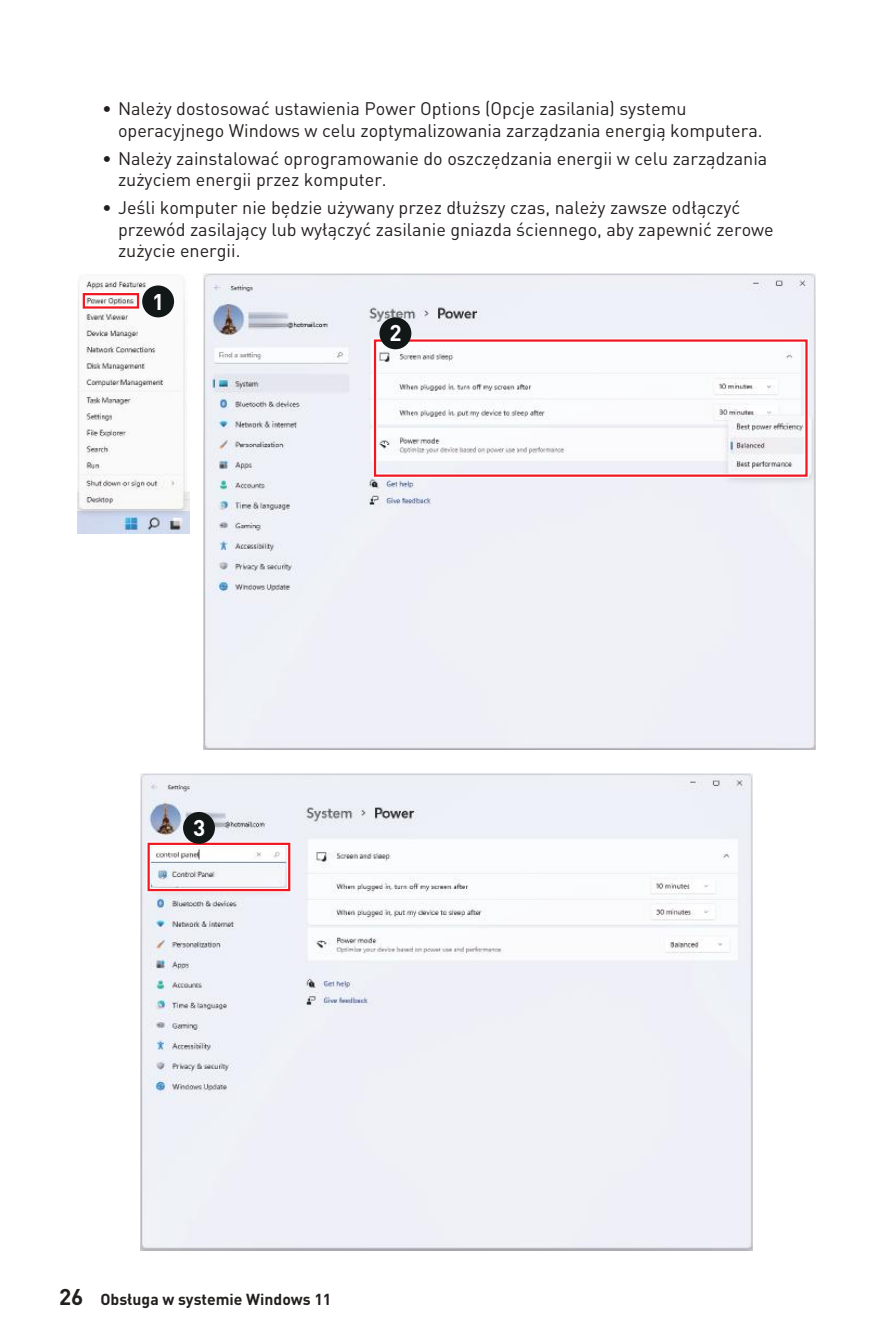
<style>
.page{position:relative;width:893px;height:1340px;background:#fff}
.page>*{position:absolute;margin:0;border:0;box-sizing:border-box;transform-origin:0 0}
.t1{font:700 22.5px "MSI Din Pro Noto CJK";color:#fff}
.t2{font:18px/21.6px "MSI Din Pro Noto CJK";color:#241f1f}
.t3{font:700 15.75px "MSI Din Pro Noto CJK";color:#241f1f}
.s1{font-weight:700}
.s2{font-size:22.5px}
</style>
<div class="page">
<img style="left:78px;top:281px;width:112px;height:252px">
<div style="left:82px;top:292px;width:58px;height:18px;border:4px solid #fff"></div>
<div style="left:83px;top:293px;width:56px;height:15px;border:2px solid #ef1923"></div>
<img style="left:203px;top:274px;width:612px;height:476px">
<div style="left:374px;top:339px;width:434px;height:138px;border:2px solid #ef1923"></div>
<div style="left:381px;top:319px;width:29px;height:29px;background:#121717;border-radius:50%"></div>
<div style="left:379px;top:317px;width:32px;height:32px;border:3px solid #121717;border-radius:50%"></div>
<img style="left:141px;top:773px;width:611px;height:477px">
<div style="left:146px;top:841px;width:145px;height:51px;border:4px solid #fff"></div>
<div style="left:148px;top:842px;width:142px;height:49px;border:2px solid #ef1923"></div>
<div style="left:185px;top:813px;width:28px;height:29px;background:#121717;border-radius:50%"></div>
<div style="left:183px;top:812px;width:32px;height:31px;border:3px solid #121717;border-radius:50%"></div>
<div style="left:144px;top:287px;width:28px;height:29px;background:#121717;border-radius:50%"></div>
<div style="left:142px;top:285px;width:32px;height:32px;border:3px solid #121717;border-radius:50%"></div>
<p class="t2" style="left:118px;top:98px;width:646px;text-indent:-16px"><span class="s1">∙</span> Należy dostosować ustawienia Power Options (Opcje zasilania) systemu operacyjnego Windows w celu zoptymalizowania zarządzania energią komputera.</p>
<p class="t2" style="left:118px;top:147px;width:651px;text-indent:-16px"><span class="s1">∙</span> Należy zainstalować oprogramowanie do oszczędzania energii w celu zarządzania zużyciem energii przez komputer.</p>
<p class="t2" style="left:118px;top:197px;width:657px;text-indent:-16px"><span class="s1">∙</span> Jeśli komputer nie będzie używany przez dłuższy czas, należy zawsze odłączyć przewód zasilający lub wyłączyć zasilanie gniazda ściennego, aby zapewnić zerowe zużycie energii.</p>
<p class="t1" style="left:152px;top:289px;width:14px">1</p>
<p class="t1" style="left:389px;top:320px;width:14px">2</p>
<p class="t1" style="left:193px;top:815px;width:14px">3</p>
<p class="t3" style="left:59px;top:1289px;width:274px"><span class="s2">26</span> Obsługa w systemie Windows 11</p>
</div>
